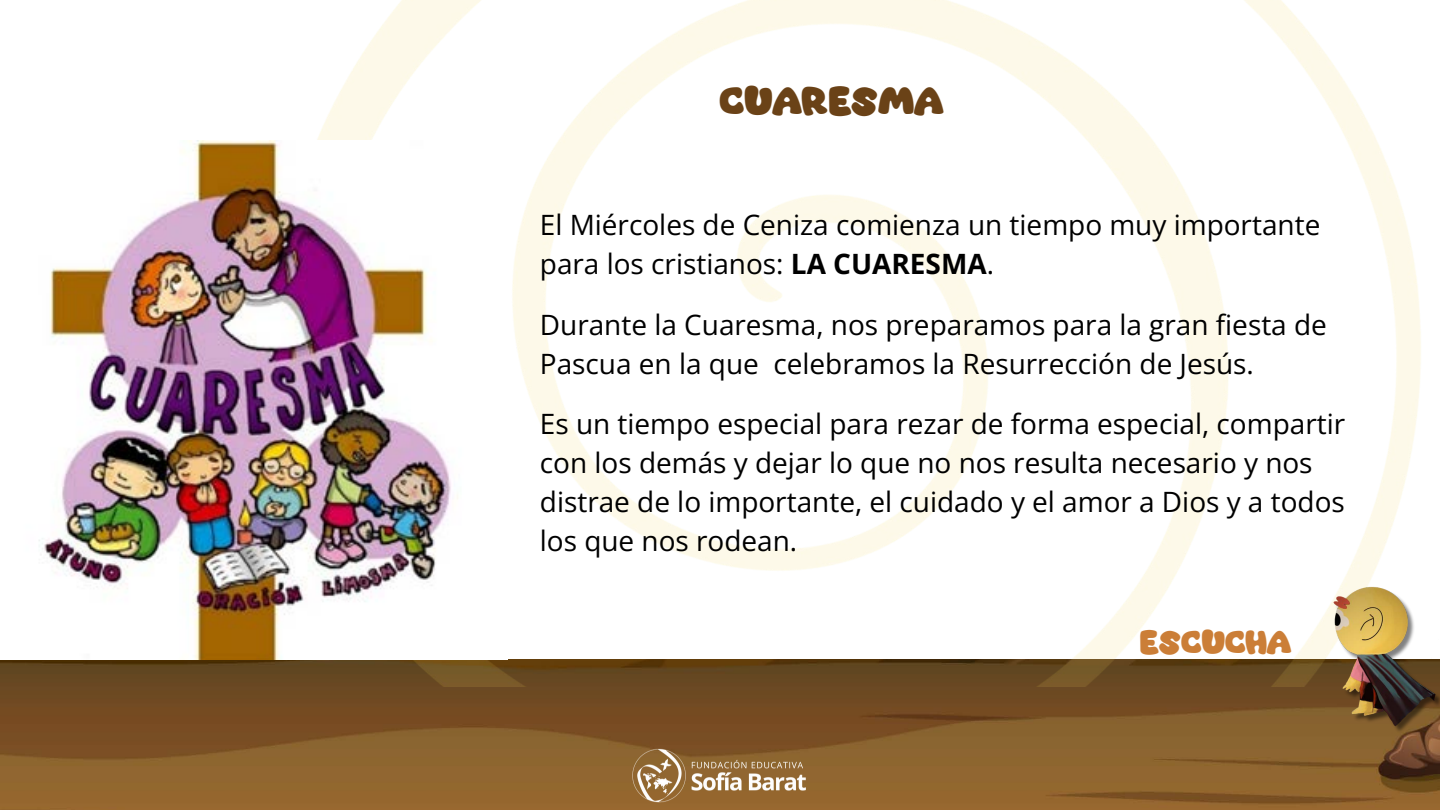
<style>
.page{position:relative;width:1440px;height:810px;background:#fff}
.page>*{position:absolute;margin:0;border:0;box-sizing:border-box;transform-origin:0 0}
.t1{font:35px "Super Bubble";color:#6a4217}
.t2{font:29px "Super Bubble";color:#cb7e37}
.t3{font:28px/39px "Open Sans";color:#000}
.s1{font-weight:700}
</style>
<div class="page">
<img style="left:0;top:660px;width:1440px;height:150px">
<img style="left:105px;top:0;width:1316px;height:687px">
<img style="left:1291px;top:555px;width:149px;height:221px">
<img style="left:593px;top:728px;width:254px;height:82px">
<img style="left:39px;top:140px;width:469px;height:520px">
<p class="t1" style="left:720px;top:82px;width:225px">CUARESMA</p>
<p class="t3" style="left:540px;top:205px;width:782px">El Miércoles de Ceniza comienza un tiempo muy importante para los cristianos: <span class="s1">LA CUARESMA</span>.</p>
<p class="t3" style="left:540px;top:304px;width:789px">Durante la Cuaresma, nos preparamos para la gran fiesta de<br>Pascua en la que celebramos la Resurrección de Jesús.</p>
<p class="t3" style="left:540px;top:403px;width:807px">Es un tiempo especial para rezar de forma especial, compartir con los demás y dejar lo que no nos resulta necesario y nos distrae de lo importante, el cuidado y el amor a Dios y a todos los que nos rodean.</p>
<p class="t2" style="left:1140px;top:626px;width:153px">ESCUCHA</p>
</div>
